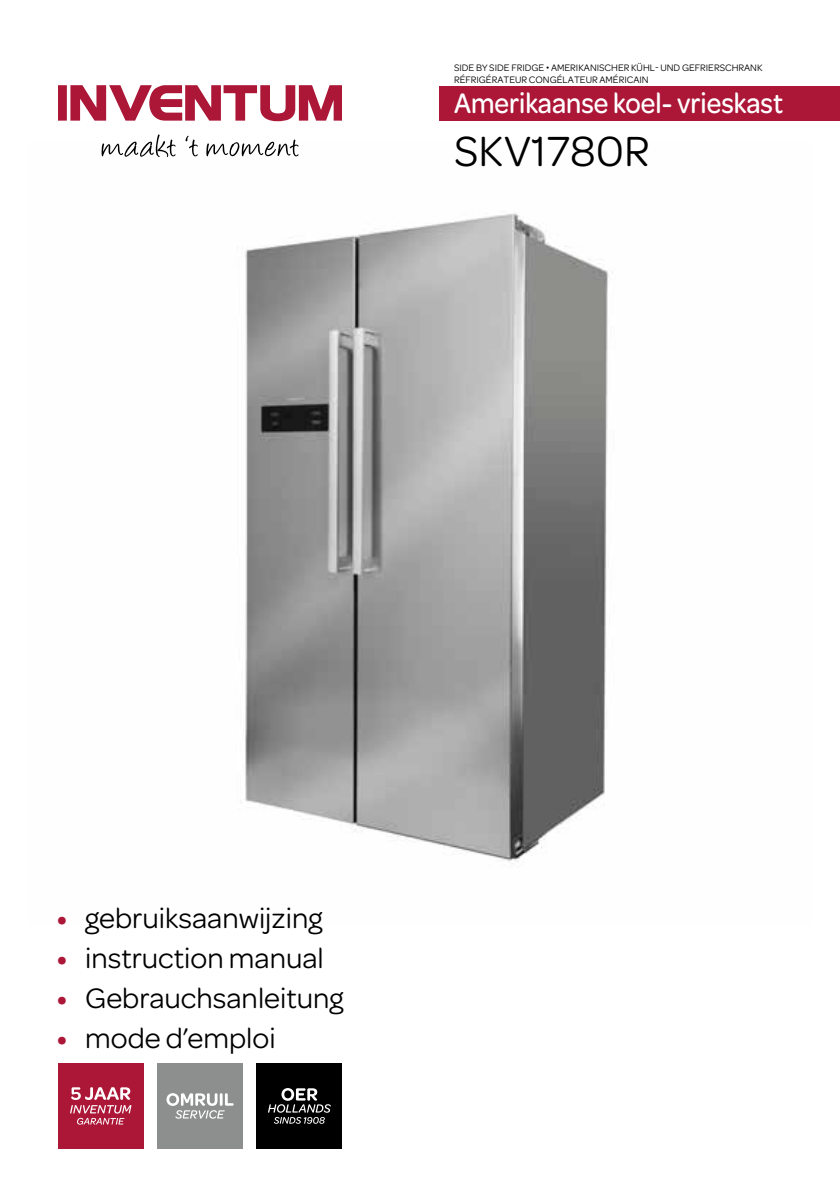
<style>
.page{position:relative;width:840px;height:1191px;background:#fff}
.page>*{position:absolute;margin:0;border:0;box-sizing:border-box;transform-origin:0 0}
.t1{font:45px "Omnes";color:#000}
.t2{font:30px "Omnes";color:#000}
.t3{font:500 30px "Omnes";color:#fff;scale:.9 1}
.t4{font:10px/12px "Omnes";color:#000}
.s1{font-weight:600;color:#ac1637}
</style>
<div class="page">
<img style="left:175px;top:145px;width:438px;height:719px">
<svg style="left:101px;top:134px;width:74px;height:23px"></svg>
<svg style="left:185px;top:136px;width:13px;height:20px"></svg>
<svg style="left:206px;top:140px;width:92px;height:16px"></svg>
<div style="left:58px;top:86px;width:8px;height:34px;background:#ac1637"></div>
<div style="left:58px;top:85px;width:9px;height:36px;border:2px solid #ac1637"></div>
<svg style="left:70px;top:85px;width:272px;height:37px"></svg>
<div style="left:439px;top:86px;width:400px;height:34px;background:#ac1637"></div>
<div style="left:58px;top:1063px;width:85px;height:85px;background:#ac1637"></div>
<svg style="left:70px;top:1087px;width:61px;height:37px"></svg>
<div style="left:157px;top:1063px;width:85px;height:85px;background:#8d8e8e"></div>
<svg style="left:166px;top:1093px;width:67px;height:25px"></svg>
<div style="left:257px;top:1063px;width:85px;height:85px;background:#000"></div>
<svg style="left:268px;top:1088px;width:62px;height:35px"></svg>
<p class="t4" style="left:454px;top:61px;width:310px">SIDE BY SIDE FRIDGE • AMERIKANISCHER KÜHL- UND GEFRIERSCHRANK<br>RÉFRIGÉRATEUR CONGÉLATEUR AMÉRICAIN</p>
<h2 class="t3" style="left:454px;top:82px;width:367px">Amerikaanse koel- vrieskast</h2>
<h1 class="t1" style="left:454px;top:121px;width:197px">SKV1780R</h1>
<h2 class="t2" style="left:57px;top:898px;width:267px"><span class="s1">•</span> gebruiksaanwijzing</h2>
<h2 class="t2" style="left:57px;top:938px;width:268px"><span class="s1">•</span> instruction manual</h2>
<h2 class="t2" style="left:57px;top:978px;width:288px"><span class="s1">•</span> Gebrauchsanleitung</h2>
<h2 class="t2" style="left:57px;top:1018px;width:220px"><span class="s1">•</span> mode d’emploi</h2>
</div>
